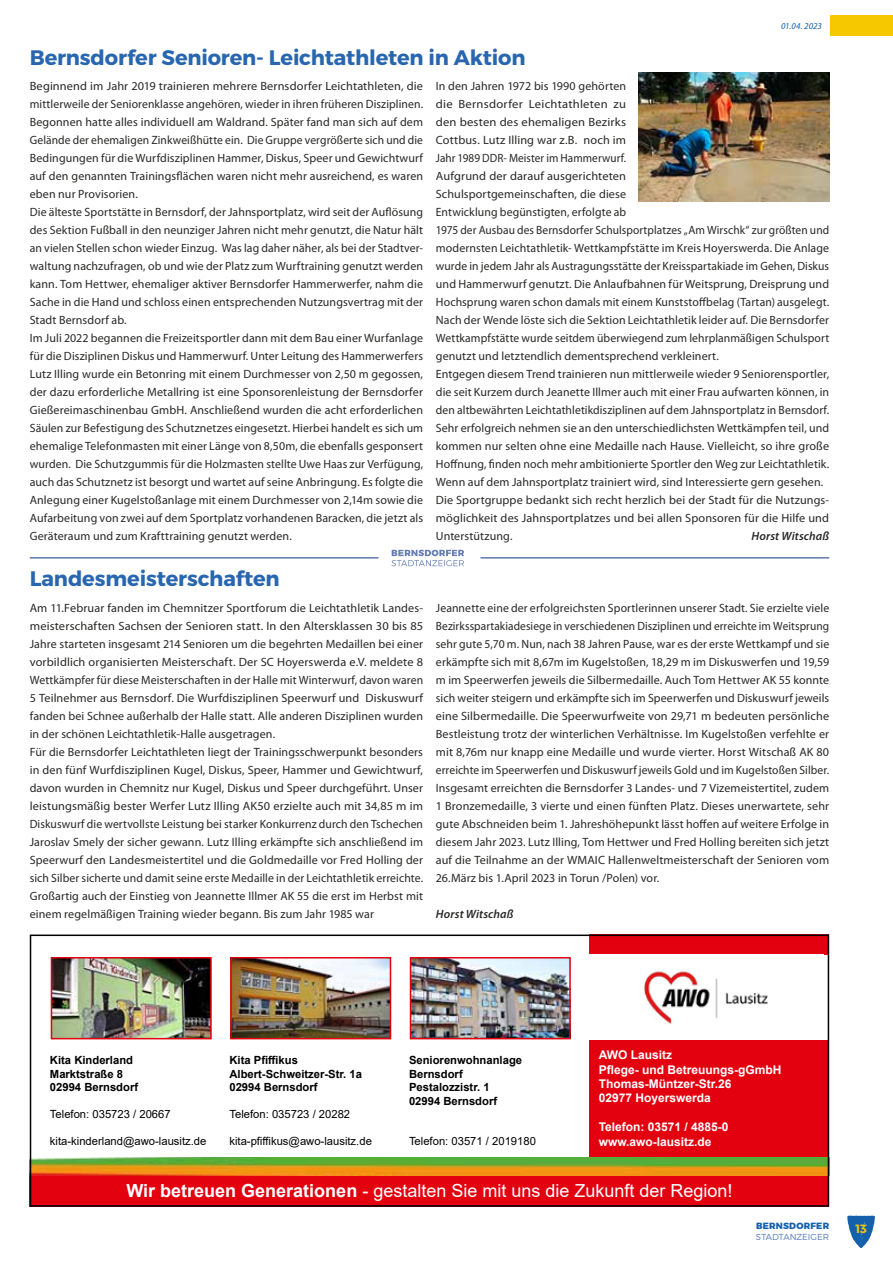
<style>
.page{position:relative;width:893px;height:1263px;background:#fff}
.page>*{position:absolute;margin:0;border:0;box-sizing:border-box;transform-origin:0 0}
.t1{font:700 21px "Montserrat";letter-spacing:-.01em;color:#2966b0}
.t2{font:18px "Arial";color:#fff}
.t3{font:12px/18px "Myriad Pro";letter-spacing:.01em;color:#282827}
.t4{font:700 12px/14.4px "Arial";color:#fff}
.t5{font:italic 600 12px "Myriad Pro";letter-spacing:.01em;color:#282827}
.t6{font:600 12px "Montserrat";color:#f6ca00}
.t7{font:700 11.25px/13.5px "Arial";color:#000}
.t8{font:11.25px "Arial";color:#000}
.t9{font:800 9px "Montserrat";letter-spacing:.025em;color:#1560ab}
.t10{font:italic 9px "Myriad Pro";color:#1560ab}
.t11{font:300 8.7px "Montserrat";color:#537abd}
.s1{font-weight:700}
</style>
<div class="page">
<svg style="left:847px;top:1215px;width:28px;height:33px"></svg>
<div style="left:830px;top:15px;width:63px;height:21px;background:#f5c800"></div>
<div style="left:589px;top:934px;width:240px;height:229px;background:#e3000f"></div>
<div style="left:30px;top:1172px;width:799px;height:35px;background:#e3000f"></div>
<img style="left:33px;top:1157px;width:793px;height:18px">
<img style="left:589px;top:955px;width:235px;height:84px">
<img style="left:54px;top:960px;width:155px;height:76px">
<div style="left:51px;top:957px;width:161px;height:82px;border:2px solid #e3000f"></div>
<img style="left:233px;top:960px;width:155px;height:76px">
<div style="left:230px;top:957px;width:161px;height:82px;border:2px solid #e3000f"></div>
<img style="left:413px;top:960px;width:155px;height:76px">
<div style="left:410px;top:957px;width:161px;height:82px;border:2px solid #e3000f"></div>
<div style="left:30px;top:934px;width:799px;height:273px;border:2px solid #000"></div>
<hr style="left:30px;top:557px;width:348px;height:1px;background:#5d78af">
<hr style="left:480px;top:557px;width:349px;height:1px;background:#5d78af">
<svg style="left:391px;top:550px;width:73px;height:16px"></svg>
<img style="left:639px;top:72px;width:190px;height:130px">
<h1 class="t1" style="left:30px;top:45px;width:497px">Bernsdorfer Senioren- Leichtathleten in Aktion</h1>
<p class="t10" style="left:781px;top:20px;width:42px">01.04. 2023</p>
<p class="t3" style="left:30px;top:77px;width:395px">Beginnend im Jahr 2019 trainieren mehrere Bernsdorfer Leichtathleten, die mittlerweile der Seniorenklasse angehören, wieder in ihren früheren Disziplinen.<br>Begonnen hatte alles individuell am Waldrand. Später fand man sich auf dem Gelände der ehemaligen Zinkweißhütte ein. Die Gruppe vergrößerte sich und die Bedingungen für die Wurfdisziplinen Hammer, Diskus, Speer und Gewichtwurf auf den genannten Trainingsflächen waren nicht mehr ausreichend, es waren eben nur Provisorien.<br>Die älteste Sportstätte in Bernsdorf, der Jahnsportplatz, wird seit der Auflösung des Sektion Fußball in den neunziger Jahren nicht mehr genutzt, die Natur hält an vielen Stellen schon wieder Einzug. Was lag daher näher, als bei der Stadtver&shy;waltung nachzufragen, ob und wie der Platz zum Wurftraining genutzt werden kann. Tom Hettwer, ehemaliger aktiver Bernsdorfer Hammerwerfer, nahm die Sache in die Hand und schloss einen entsprechenden Nutzungsvertrag mit der Stadt Bernsdorf ab.<br>Im Juli 2022 begannen die Freizeitsportler dann mit dem Bau einer Wurfanlage für die Disziplinen Diskus und Hammerwurf. Unter Leitung des Hammerwerfers Lutz Illing wurde ein Betonring mit einem Durchmesser von 2,50 m gegossen, der dazu erforderliche Metallring ist eine Sponsorenleistung der Bernsdorfer Gießereimaschinenbau GmbH. Anschließend wurden die acht erforderlichen Säulen zur Befestigung des Schutznetzes eingesetzt. Hierbei handelt es sich um ehemalige Telefonmasten mit einer Länge von 8,50m, die ebenfalls gesponsert wurden. Die Schutzgummis für die Holzmasten stellte Uwe Haas zur Verfügung, auch das Schutznetz ist besorgt und wartet auf seine Anbringung. Es folgte die Anlegung einer Kugelstoßanlage mit einem Durchmesser von 2,14m sowie die Aufarbeitung von zwei auf dem Sportplatz vorhandenen Baracken, die jetzt als Geräteraum und zum Krafttraining genutzt werden.</p>
<p class="t3" style="left:436px;top:77px;width:395px">In den Jahren 1972 bis 1990 gehörten<br>die Bernsdorfer Leichtathleten zu<br>den besten des ehemaligen Bezirks<br>Cottbus. Lutz Illing war z.B. noch im<br>Jahr 1989 DDR- Meister im Hammerwurf.<br>Aufgrund der darauf ausgerichteten<br>Schulsportgemeinschaften, die diese<br>Entwicklung begünstigten, erfolgte ab<br>1975 der Ausbau des Bernsdorfer Schulsportplatzes „Am Wirschk“ zur größten und modernsten Leichtathletik- Wettkampfstätte im Kreis Hoyerswerda. Die Anlage wurde in jedem Jahr als Austragungsstätte der Kreisspartakiade im Gehen, Diskus und Hammerwurf genutzt. Die Anlaufbahnen für Weitsprung, Dreisprung und Hochsprung waren schon damals mit einem Kunststoffbelag (Tartan) ausgelegt.<br>Nach der Wende löste sich die Sektion Leichtathletik leider auf. Die Bernsdorfer Wettkampfstätte wurde seitdem überwiegend zum lehrplanmäßigen Schulsport genutzt und letztendlich dementsprechend verkleinert.<br>Entgegen diesem Trend trainieren nun mittlerweile wieder 9 Seniorensportler, die seit Kurzem durch Jeanette Illmer auch mit einer Frau aufwarten können, in den altbewährten Leichtathletikdisziplinen auf dem Jahnsportplatz in Bernsdorf.<br>Sehr erfolgreich nehmen sie an den unterschiedlichsten Wettkämpfen teil, und kommen nur selten ohne eine Medaille nach Hause. Vielleicht, so ihre große Hoffnung, finden noch mehr ambitionierte Sportler den Weg zur Leichtathletik.<br>Wenn auf dem Jahnsportplatz trainiert wird, sind Interessierte gern gesehen.<br>Die Sportgruppe bedankt sich recht herzlich bei der Stadt für die Nutzungs&shy;möglichkeit des Jahnsportplatzes und bei allen Sponsoren für die Hilfe und Unterstützung.</p>
<p class="t5" style="left:751px;top:528px;width:79px">Horst Witschaß</p>
<h1 class="t1" style="left:30px;top:565px;width:251px">Landesmeisterschaften</h1>
<p class="t3" style="left:30px;top:599px;width:395px">Am 11.Februar fanden im Chemnitzer Sportforum die Leichtathletik Landes&shy;meisterschaften Sachsen der Senioren statt. In den Altersklassen 30 bis 85<br>Jahre starteten insgesamt 214 Senioren um die begehrten Medaillen bei einer vorbildlich organisierten Meisterschaft. Der SC Hoyerswerda e.V. meldete 8<br>Wettkämpfer für diese Meisterschaften in der Halle mit Winterwurf, davon waren 5 Teilnehmer aus Bernsdorf. Die Wurfdisziplinen Speerwurf und Diskuswurf fanden bei Schnee außerhalb der Halle statt. Alle anderen Disziplinen wurden in der schönen Leichtathletik-Halle ausgetragen.<br>Für die Bernsdorfer Leichtathleten liegt der Trainingsschwerpunkt besonders in den fünf Wurfdisziplinen Kugel, Diskus, Speer, Hammer und Gewichtwurf, davon wurden in Chemnitz nur Kugel, Diskus und Speer durchgeführt. Unser leistungsmäßig bester Werfer Lutz Illing AK50 erzielte auch mit 34,85 m im Diskuswurf die wertvollste Leistung bei starker Konkurrenz durch den Tschechen Jaroslav Smely der sicher gewann. Lutz Illing erkämpfte sich anschließend im Speerwurf den Landesmeistertitel und die Goldmedaille vor Fred Holling der sich Silber sicherte und damit seine erste Medaille in der Leichtathletik erreichte.<br>Großartig auch der Einstieg von Jeannette Illmer AK 55 die erst im Herbst mit einem regelmäßigen Training wieder begann. Bis zum Jahr 1985 war</p>
<p class="t3" style="left:436px;top:599px;width:395px;text-align:justify">Jeannette eine der erfolgreichsten Sportlerinnen unserer Stadt. Sie erzielte viele Bezirksspartakiadesiege in verschiedenen Disziplinen und erreichte im Weitsprung sehr gute 5,70 m. Nun, nach 38 Jahren Pause, war es der erste Wettkampf und sie erkämpfte sich mit 8,67m im Kugelstoßen, 18,29 m im Diskuswerfen und 19,59 m im Speerwerfen jeweils die Silbermedaille. Auch Tom Hettwer AK 55 konnte sich weiter steigern und erkämpfte sich im Speerwerfen und Diskuswurf jeweils eine Silbermedaille. Die Speerwurfweite von 29,71 m bedeuten persönliche Bestleistung trotz der winterlichen Verhältnisse. Im Kugelstoßen verfehlte er mit 8,76m nur knapp eine Medaille und wurde vierter. Horst Witschaß AK 80 erreichte im Speerwerfen und Diskuswurf jeweils Gold und im Kugelstoßen Silber.<br>Insgesamt erreichten die Bernsdorfer 3 Landes- und 7 Vizemeistertitel, zudem 1 Bronzemedaille, 3 vierte und einen fünften Platz. Dieses unerwartete, sehr gute Abschneiden beim 1. Jahreshöhepunkt lässt hoffen auf weitere Erfolge in diesem Jahr 2023. Lutz Illing, Tom Hettwer und Fred Holling bereiten sich jetzt auf die Teilnahme an der WMAIC Hallenweltmeisterschaft der Senioren vom 26.März bis 1.April 2023 in Torun /Polen) vor.</p>
<p class="t5" style="left:436px;top:906px;width:79px">Horst Witschaß</p>
<p class="t7" style="left:50px;top:1053px;width:90px">Kita Kinderland<br>Marktstraße 8<br>02994 Bernsdorf</p>
<p class="t8" style="left:50px;top:1106px;width:122px">Telefon: 035723 / 20667</p>
<p class="t8" style="left:50px;top:1133px;width:158px">kita-kinderland@awo-lausitz.de</p>
<p class="t7" style="left:229px;top:1053px;width:134px">Kita Pfiffikus<br>Albert-Schweitzer-Str. 1a<br>02994 Bernsdorf</p>
<p class="t8" style="left:229px;top:1106px;width:122px">Telefon: 035723 / 20282</p>
<p class="t8" style="left:229px;top:1133px;width:144px">kita-pfiffikus@awo-lausitz.de</p>
<p class="t7" style="left:409px;top:1053px;width:115px">Seniorenwohnanlage<br>Bernsdorf<br>Pestalozzistr. 1<br>02994 Bernsdorf</p>
<p class="t8" style="left:409px;top:1133px;width:128px">Telefon: 03571 / 2019180</p>
<p class="t4" style="left:599px;top:1048px;width:184px">AWO Lausitz<br>Pflege- und Betreuungs-gGmbH<br>Thomas-Müntzer-Str.26<br>02977 Hoyerswerda</p>
<p class="t4" style="left:599px;top:1120px;width:131px">Telefon: 03571 / 4885-0 www.awo-lausitz.de</p>
<h2 class="t2" style="left:126px;top:1178px;width:608px"><span class="s1">Wir betreuen Generationen</span> - gestalten Sie mit uns die Zukunft der Region!</h2>
<p class="t9" style="left:756px;top:1220px;width:75px">BERNSDORFER</p>
<p class="t11" style="left:756px;top:1231px;width:75px">STADTANZEIGER</p>
<p class="t6" style="left:855px;top:1221px;width:13px">13</p>
</div>
